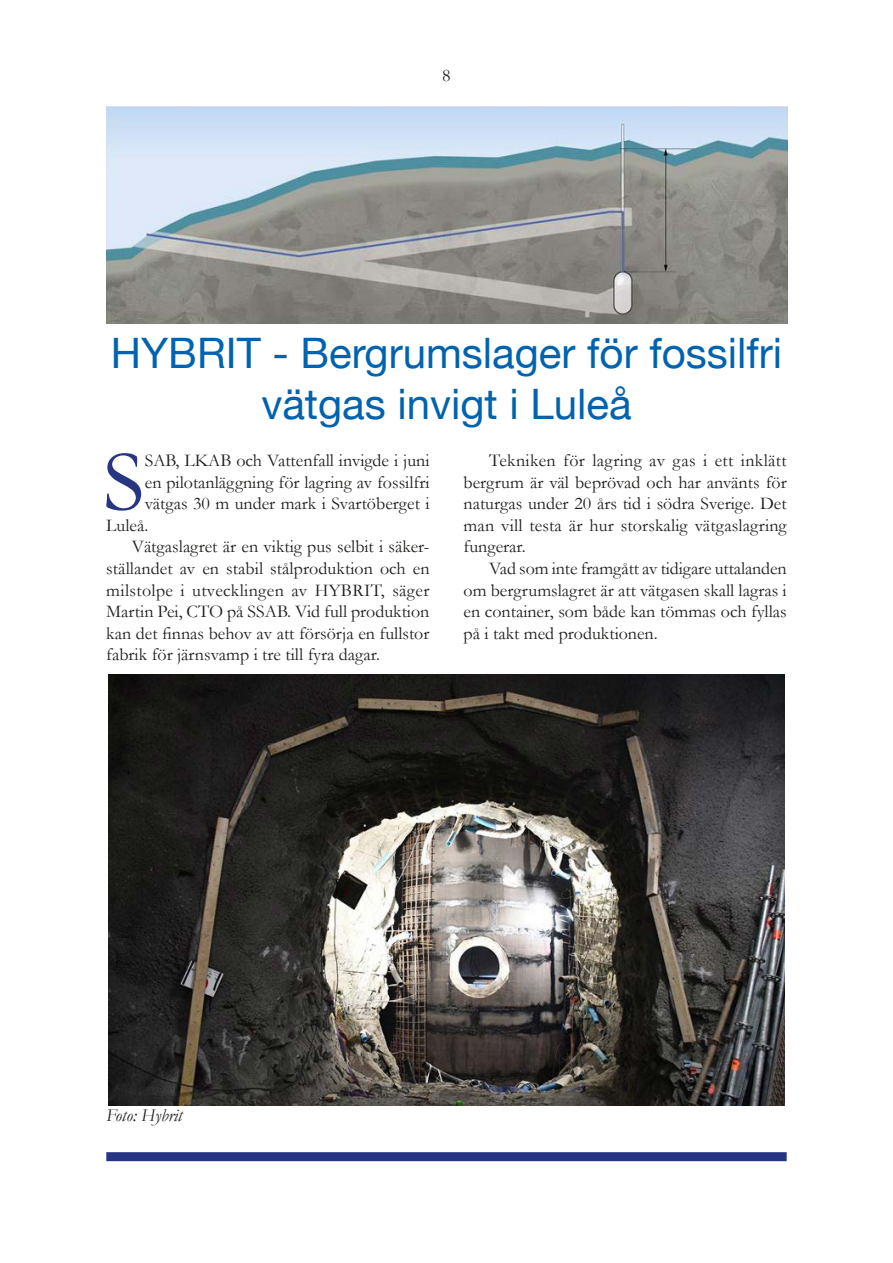
<style>
.page{position:relative;width:893px;height:1263px;background:#fff}
.page>*{position:absolute;margin:0;border:0;box-sizing:border-box;transform-origin:0 0}
.t1{font:87.3px "Garamond";color:#283583}
.t2{font:42px/50.4px "Helvetica Neue";color:#0063af;text-align:center}
.t3{font:18px/21.6px "Garamond";color:#1d1d1b;text-align:justify}
.t4{font:18px "Garamond";letter-spacing:.02em;color:#1d1d1b}
.t5{font:italic 18px "Garamond";color:#1d1d1b}
</style>
<div class="page">
<img style="left:106px;top:107px;width:681px;height:217px">
<img style="left:108px;top:675px;width:677px;height:431px">
<div style="left:106px;top:1152px;width:681px;height:9px;background:#283583"></div>
<p class="t3" style="left:442px;top:64px;width:10px">8</p>
<h2 class="t2" style="left:111px;top:331px;width:673px">HYBRIT - Bergrumslager för fossilfri vätgas invigt i Luleå</h2>
<h1 class="t1" style="left:103px;top:423px;width:43px">S</h1>
<p class="t3" style="left:145px;top:449px;width:286px">SAB, LKAB och Vattenfall invigde i juni</p>
<p class="t3" style="left:463px;top:449px;width:325px;text-indent:26px">Tekniken för lagring av gas i ett inklätt bergrum är väl beprövad och har använts för naturgas under 20 års tid i södra Sverige. Det man vill testa är hur storskalig vätgaslagring fungerar.</p>
<p class="t3" style="left:463px;top:557px;width:325px;text-indent:26px">Vad som inte framgått av tidigare uttalanden om bergrumslagret är att vätgasen skall lagras i en container, som både kan tömmas och fyllas på i takt med produktionen.</p>
<p class="t3" style="left:145px;top:471px;width:286px">en pilotanläggning för lagring av fossilfri</p>
<p class="t3" style="left:145px;top:492px;width:286px">vätgas 30 m under mark i Svartöberget i</p>
<p class="t3" style="left:106px;top:514px;width:44px">Luleå.</p>
<p class="t3" style="left:132px;top:535px;width:299px">Vätgaslagret är en viktig pus selbit i säker-</p>
<p class="t3" style="left:106px;top:557px;width:325px">ställandet av en stabil stålproduktion och en</p>
<p class="t4" style="left:106px;top:578px;width:325px">milstolpe i utvecklingen av HYBRIT, säger</p>
<p class="t3" style="left:106px;top:600px;width:325px">Martin Pei, CTO på SSAB. Vid full produktion</p>
<p class="t3" style="left:106px;top:622px;width:325px">kan det finnas behov av att försörja en fullstor</p>
<p class="t3" style="left:106px;top:643px;width:275px">fabrik för järnsvamp i tre till fyra dagar.</p>
<p class="t5" style="left:106px;top:1103px;width:78px">Foto: Hybrit</p>
</div>
